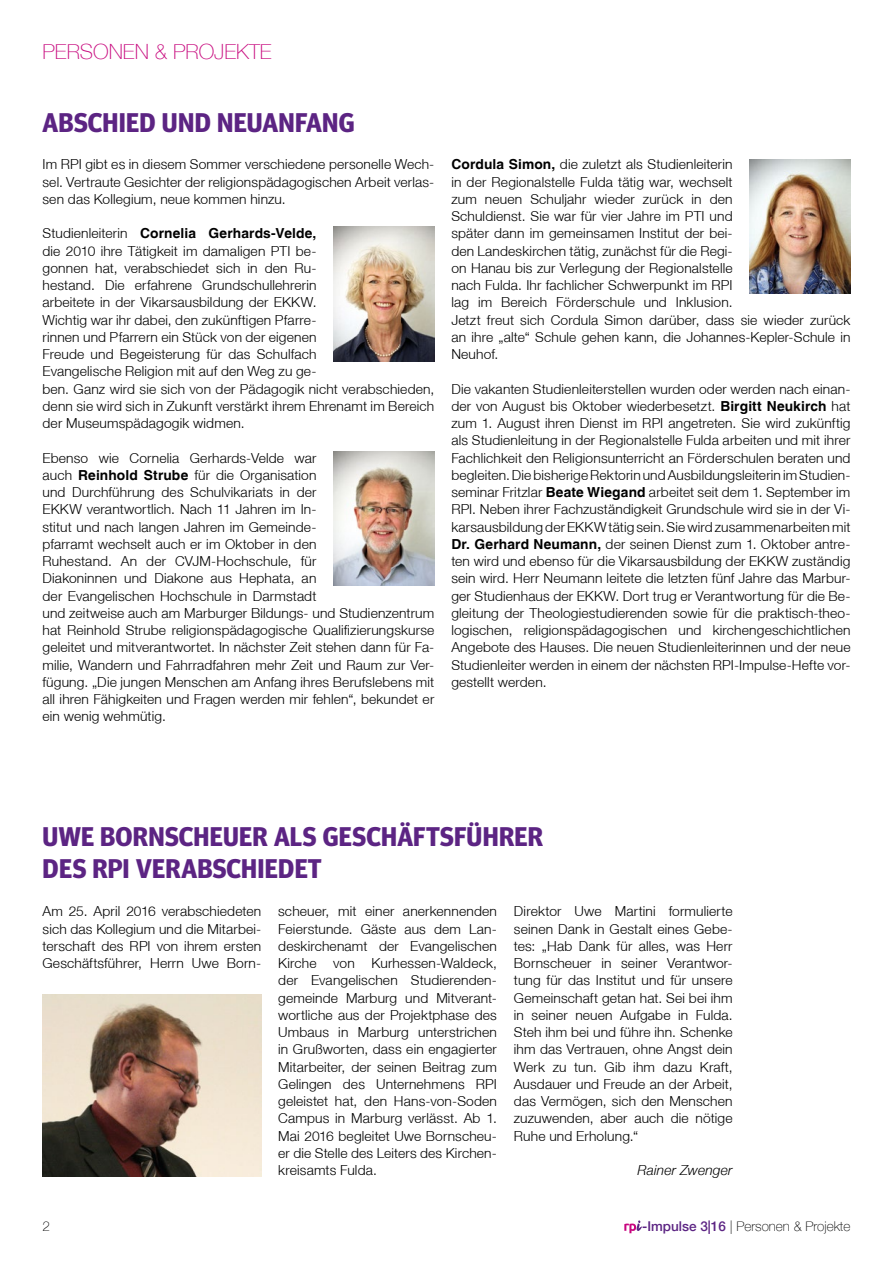
<style>
.page{position:relative;width:893px;height:1263px;background:#fff}
.page>*{position:absolute;margin:0;border:0;box-sizing:border-box;transform-origin:0 0}
.t1{font:700 27px/32.4px "Meta Headline OT";letter-spacing:.01em;color:#5c2483}
.t2{font:100 21px "Helvetica Neue LT";color:#c80b7f}
.t3{font:300 13.8px/17.2px "Helvetica Neue LT";letter-spacing:.01em;color:#000;text-align:justify}
.t4{font:700 13.8px "Helvetica LT";letter-spacing:.01em;color:#000}
.t5{font:italic 300 13.8px "Helvetica Neue LT";letter-spacing:.015em;color:#000}
.t6{font:100 13.5px "Helvetica Neue LT";color:#000}
.s1{font-family:"Helvetica Neue LT";font-weight:300}
.s2{font-family:"Helvetica LT";font-weight:700}
.s3{font-weight:500;color:#5c2483}
</style>
<div class="page">
<svg style="left:624px;top:1220px;width:18px;height:13px"></svg>
<img style="left:333px;top:227px;width:101px;height:134px">
<img style="left:333px;top:451px;width:101px;height:135px">
<img style="left:750px;top:159px;width:100px;height:135px">
<img style="left:43px;top:994px;width:218px;height:183px">
<h2 class="t2" style="left:43px;top:40px;width:231px">PERSONEN &amp; PROJEKTE</h2>
<h1 class="t1" style="left:43px;top:107px;width:314px">ABSCHIED UND NEUANFANG</h1>
<p class="t3" style="left:43px;top:155px;width:393px">Im RPI gibt es in diesem Sommer verschiedene personelle Wech&shy;sel. Vertraute Gesichter der religionspädagogischen Arbeit verlas&shy;sen das Kollegium, neue kommen hinzu.</p>
<p class="t4" style="left:43px;top:225px;width:275px"><span class="s1">Studienleiterin</span> Cornelia Gerhards-Velde,</p>
<p class="t3" style="left:43px;top:242px;width:393px;text-align:left">die 2010 ihre Tätigkeit im damaligen PTI be-<br>gonnen hat, verabschiedet sich in den Ru-<br>hestand. Die erfahrene Grundschullehrerin<br>arbeitete in der Vikarsausbildung der EKKW.<br>Wichtig war ihr dabei, den zukünftigen Pfarre-<br>rinnen und Pfarrern ein Stück von der eigenen<br>Freude und Begeisterung für das Schulfach<br>Evangelische Religion mit auf den Weg zu ge-<br>ben. Ganz wird sie sich von der Pädagogik nicht verabschieden, denn sie wird sich in Zukunft verstärkt ihrem Ehrenamt im Bereich der Museumspädagogik widmen.</p>
<p class="t3" style="left:43px;top:449px;width:393px;text-align:left">Ebenso wie Cornelia Gerhards-Velde war<br>auch <span class="s2">Reinhold Strube</span> für die Organisation<br>und Durchführung des Schulvikariats in der<br>EKKW verantwortlich. Nach 11 Jahren im In-<br>stitut und nach langen Jahren im Gemeinde-<br>pfarramt wechselt auch er im Oktober in den<br>Ruhestand. An der CVJM-Hochschule, für<br>Diakoninnen und Diakone aus Hephata, an<br>der Evangelischen Hochschule in Darmstadt<br>und zeitweise auch am Marburger Bildungs- und Studienzentrum hat Reinhold Strube religionspädagogische Qualifizierungskurse geleitet und mitverantwortet. In nächster Zeit stehen dann für Fa&shy;milie, Wandern und Fahrradfahren mehr Zeit und Raum zur Ver&shy;fügung. „Die jungen Menschen am Anfang ihres Berufslebens mit all ihren Fähigkeiten und Fragen werden mir fehlen“, bekundet er ein wenig wehmütig.</p>
<p class="t3" style="left:451px;top:156px;width:401px;text-align:left"><span class="s2">Cordula Simon,</span> die zuletzt als Studienleiterin<br>in der Regionalstelle Fulda tätig war, wechselt<br>zum neuen Schuljahr wieder zurück in den<br>Schuldienst. Sie war für vier Jahre im PTI und<br>später dann im gemeinsamen Institut der bei-<br>den Landeskirchen tätig, zunächst für die Regi-<br>on Hanau bis zur Verlegung der Regionalstelle<br>nach Fulda. Ihr fachlicher Schwerpunkt im RPI<br>lag im Bereich Förderschule und Inklusion.<br>Jetzt freut sich Cordula Simon darüber, dass sie wieder zurück an ihre „alte“ Schule gehen kann, die Johannes-Kepler-Schule in Neuhof.</p>
<p class="t3" style="left:451px;top:380px;width:401px">Die vakanten Studienleiterstellen wurden oder werden nach einan&shy;der von August bis Oktober wiederbesetzt. <span class="s2">Birgitt Neukirch</span> hat zum 1. August ihren Dienst im RPI angetreten. Sie wird zukünftig als Studienleitung in der Regionalstelle Fulda arbeiten und mit ihrer Fachlichkeit den Religionsunterricht an Förderschulen beraten und begleiten. Die bisherige Rektorin und Ausbildungsleiterin im Studien&shy;seminar Fritzlar <span class="s2">Beate Wiegand</span> arbeitet seit dem 1. September im RPI. Neben ihrer Fachzuständigkeit Grundschule wird sie in der Vi&shy;karsausbildung der EKKW tätig sein. Sie wird zusammenarbeiten mit <span class="s2">Dr. Gerhard Neumann,</span> der seinen Dienst zum 1. Oktober antre&shy;ten wird und ebenso für die Vikarsausbildung der EKKW zuständig sein wird. Herr Neumann leitete die letzten fünf Jahre das Marbur&shy;ger Studienhaus der EKKW. Dort trug er Verantwortung für die Be&shy;gleitung der Theologiestudierenden sowie für die praktisch-theo&shy;logischen, religionspädagogischen und kirchengeschichtlichen Angebote des Hauses. Die neuen Studienleiterinnen und der neue Studienleiter werden in einem der nächsten RPI-Impulse-Hefte vor&shy;gestellt werden.</p>
<h1 class="t1" style="left:43px;top:821px;width:502px">UWE BORNSCHEUER ALS GESCHÄFTSFÜHRER<br>DES RPI VERABSCHIEDET</h1>
<p class="t3" style="left:43px;top:902px;width:220px">Am 25. April 2016 verabschiedeten sich das Kollegium und die Mitarbei&shy;terschaft des RPI von ihrem ersten Geschäftsführer, Herrn Uwe Born-</p>
<p class="t3" style="left:278px;top:902px;width:220px">scheuer, mit einer anerkennenden Feierstunde. Gäste aus dem Lan&shy;deskirchenamt der Evangelischen Kirche von Kurhessen-Waldeck, der Evangelischen Studierenden&shy;gemeinde Marburg und Mitverant&shy;wortliche aus der Projektphase des Umbaus in Marburg unterstrichen in Grußworten, dass ein engagierter Mitarbeiter, der seinen Beitrag zum Gelingen des Unternehmens RPI geleistet hat, den Hans-von-Soden Campus in Marburg verlässt. Ab 1.<br>Mai 2016 begleitet Uwe Bornscheu&shy;er die Stelle des Leiters des Kirchen&shy;kreisamts Fulda.</p>
<p class="t3" style="left:514px;top:902px;width:220px">Direktor Uwe Martini formulierte seinen Dank in Gestalt eines Gebe&shy;tes: „Hab Dank für alles, was Herr Bornscheuer in seiner Verantwor&shy;tung für das Institut und für unsere Gemeinschaft getan hat. Sei bei ihm in seiner neuen Aufgabe in Fulda.<br>Steh ihm bei und führe ihn. Schenke ihm das Vertrauen, ohne Angst dein Werk zu tun. Gib ihm dazu Kraft, Ausdauer und Freude an der Arbeit, das Vermögen, sich den Menschen zuzuwenden, aber auch die nötige Ruhe und Erholung.“</p>
<p class="t5" style="left:638px;top:1162px;width:96px">Rainer Zwenger</p>
<p class="t6" style="left:43px;top:1218px;width:9px">2</p>
<p class="t6" style="left:642px;top:1218px;width:210px"><span class="s3">-Impulse 3|16</span> | Personen &amp; Projekte</p>
</div>
